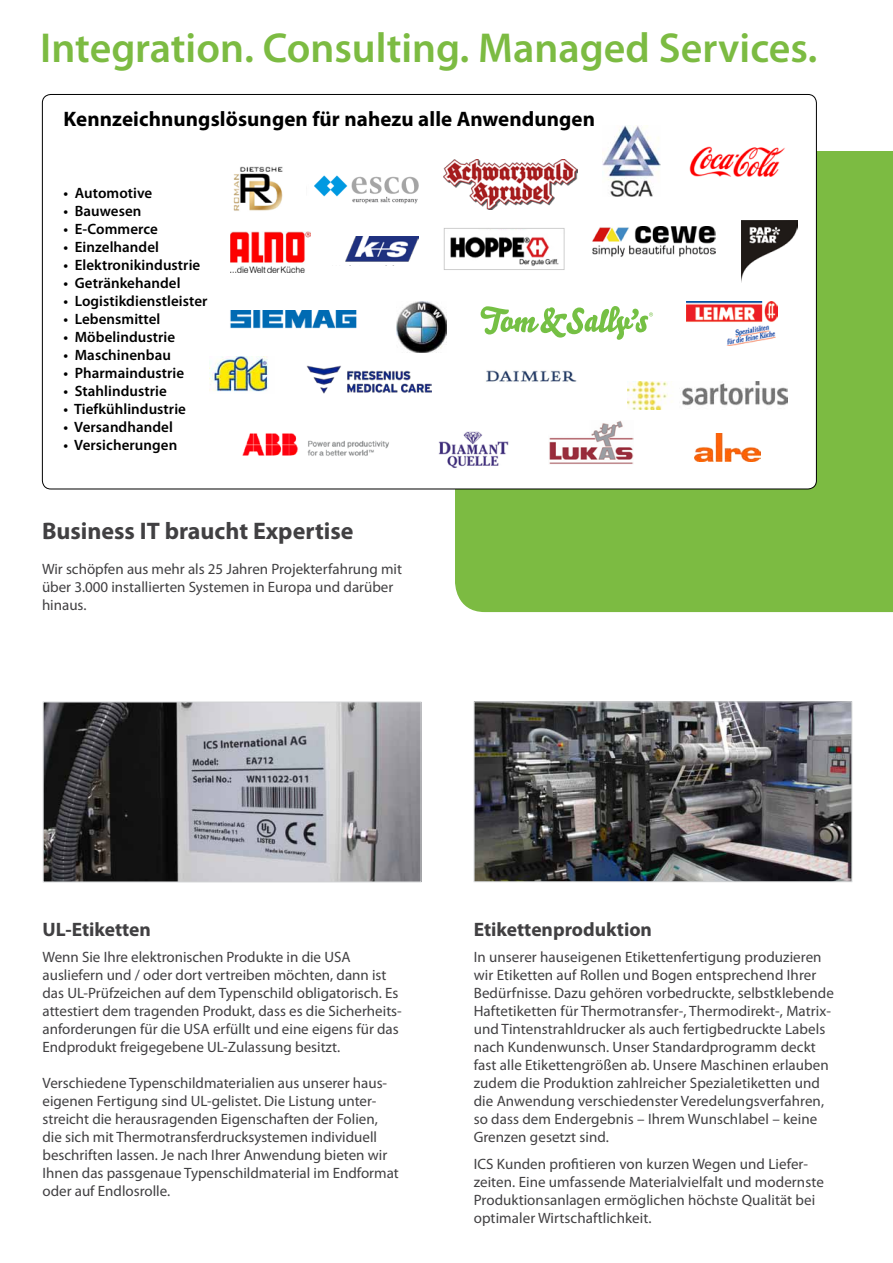
<style>
.page{position:relative;width:893px;height:1263px;background:#fff}
.page>*{position:absolute;margin:0;border:0;box-sizing:border-box;transform-origin:0 0}
.t1{font:600 42px "Myriad Pro";color:#7cbb42}
.t2{font:700 24px "Myriad Pro";color:#414042}
.t3{font:700 21px "Myriad Pro";letter-spacing:.005em;color:#000}
.t4{font:700 19.5px "Myriad Pro";color:#414042}
.t5{font:15px/18px "Myriad Pro";color:#414042}
.t6{font:600 15px "Myriad Pro";letter-spacing:.005em;color:#000}
</style>
<div class="page">
<img style="left:476px;top:703px;width:374px;height:177px">
<div style="left:474px;top:701px;width:378px;height:181px;border:1px solid #d1d3d4"></div>
<img style="left:45px;top:704px;width:374px;height:176px">
<div style="left:43px;top:702px;width:378px;height:180px;border:1px solid #d1d3d4"></div>
<div style="left:455px;top:151px;width:438px;height:461px;background:#7cbb42"></div>
<div style="left:42px;top:94px;width:774px;height:395px;background:#fff;border-radius:9px"></div>
<img style="left:686px;top:302px;width:91px;height:44px">
<img style="left:314px;top:175px;width:105px;height:29px">
<img style="left:438px;top:431px;width:71px;height:37px">
<img style="left:443px;top:160px;width:135px;height:50px">
<img style="left:345px;top:236px;width:74px;height:26px">
<img style="left:242px;top:433px;width:147px;height:23px">
<img style="left:741px;top:220px;width:57px;height:62px">
<img style="left:694px;top:433px;width:66px;height:29px">
<img style="left:233px;top:166px;width:50px;height:45px">
<img style="left:592px;top:226px;width:124px;height:31px">
<img style="left:602px;top:125px;width:58px;height:72px">
<img style="left:689px;top:146px;width:96px;height:31px">
<img style="left:443px;top:228px;width:122px;height:42px">
<img style="left:230px;top:232px;width:81px;height:40px">
<img style="left:210px;top:357px;width:58px;height:35px">
<img style="left:396px;top:302px;width:51px;height:51px">
<img style="left:486px;top:370px;width:91px;height:12px">
<img style="left:230px;top:310px;width:127px;height:19px">
<img style="left:306px;top:365px;width:126px;height:28px">
<img style="left:628px;top:381px;width:159px;height:29px">
<img style="left:549px;top:420px;width:84px;height:44px">
<div style="left:543px;top:414px;width:47px;height:21px;background:#fff"></div>
<svg style="left:481px;top:306px;width:172px;height:34px"></svg>
<h1 class="t1" style="left:40px;top:22px;width:779px">Integration. Consulting. Managed Services.</h1>
<h3 class="t3" style="left:64px;top:105px;width:533px">Kennzeichnungslösungen für nahezu alle Anwendungen</h3>
<p class="t6" style="left:64px;top:183px;width:90px">• Automotive</p>
<p class="t6" style="left:64px;top:201px;width:79px">• Bauwesen</p>
<p class="t6" style="left:64px;top:219px;width:96px">• E-Commerce</p>
<p class="t6" style="left:64px;top:237px;width:97px">• Einzelhandel</p>
<p class="t6" style="left:64px;top:255px;width:138px">• Elektronikindustrie</p>
<p class="t6" style="left:64px;top:273px;width:118px">• Getränkehandel</p>
<p class="t6" style="left:64px;top:291px;width:145px">• Logistikdienstleister</p>
<p class="t6" style="left:64px;top:309px;width:98px">• Lebensmittel</p>
<p class="t6" style="left:64px;top:327px;width:113px">• Möbelindustrie</p>
<p class="t6" style="left:64px;top:345px;width:109px">• Maschinenbau</p>
<p class="t6" style="left:64px;top:363px;width:122px">• Pharmaindustrie</p>
<p class="t6" style="left:64px;top:381px;width:105px">• Stahlindustrie</p>
<p class="t6" style="left:64px;top:399px;width:124px">• Tiefkühlindustrie</p>
<p class="t6" style="left:64px;top:417px;width:111px">• Versandhandel</p>
<p class="t6" style="left:64px;top:435px;width:115px">• Versicherungen</p>
<h2 class="t2" style="left:42px;top:516px;width:313px">Business IT braucht Expertise</h2>
<p class="t5" style="left:42px;top:560px;width:362px">Wir schöpfen aus mehr als 25 Jahren Projekterfahrung mit über 3.000 installierten Systemen in Europa und darüber hinaus.</p>
<h3 class="t4" style="left:43px;top:916px;width:110px">UL-Etiketten</h3>
<p class="t5" style="left:43px;top:948px;width:361px">Wenn Sie Ihre elektronischen Produkte in die USA ausliefern und / oder dort vertreiben möchten, dann ist das UL-Prüfzeichen auf dem Typenschild obligatorisch. Es attestiert dem tragenden Produkt, dass es die Sicherheits&shy;anforderungen für die USA erfüllt und eine eigens für das Endprodukt freigegebene UL-Zulassung besitzt.</p>
<p class="t5" style="left:43px;top:1074px;width:358px">Verschiedene Typenschildmaterialien aus unserer haus&shy;eigenen Fertigung sind UL-gelistet. Die Listung unter&shy;streicht die herausragenden Eigenschaften der Folien, die sich mit Thermotransferdrucksystemen individuell beschriften lassen. Je nach Ihrer Anwendung bieten wir Ihnen das passgenaue Typenschildmaterial im Endformat oder auf Endlosrolle.</p>
<h3 class="t4" style="left:474px;top:916px;width:180px">Etikettenproduktion</h3>
<p class="t5" style="left:474px;top:948px;width:362px">In unserer hauseigenen Etikettenfertigung produzieren wir Etiketten auf Rollen und Bogen entsprechend Ihrer Bedürfnisse. Dazu gehören vorbedruckte, selbstklebende Haftetiketten für Thermotransfer-, Thermodirekt-, Matrix&shy;und Tintenstrahldrucker als auch fertigbedruckte Labels nach Kundenwunsch. Unser Standardprogramm deckt fast alle Etikettengrößen ab. Unsere Maschinen erlauben zudem die Produktion zahlreicher Spezialetiketten und die Anwendung verschiedenster Veredelungsverfahren, so dass dem Endergebnis – Ihrem Wunschlabel – keine Grenzen gesetzt sind.</p>
<p class="t5" style="left:474px;top:1154px;width:352px">ICS Kunden profitieren von kurzen Wegen und Liefer&shy;zeiten. Eine umfassende Materialvielfalt und modernste Produktionsanlagen ermöglichen höchste Qualität bei optimaler Wirtschaftlichkeit.</p>
</div>
